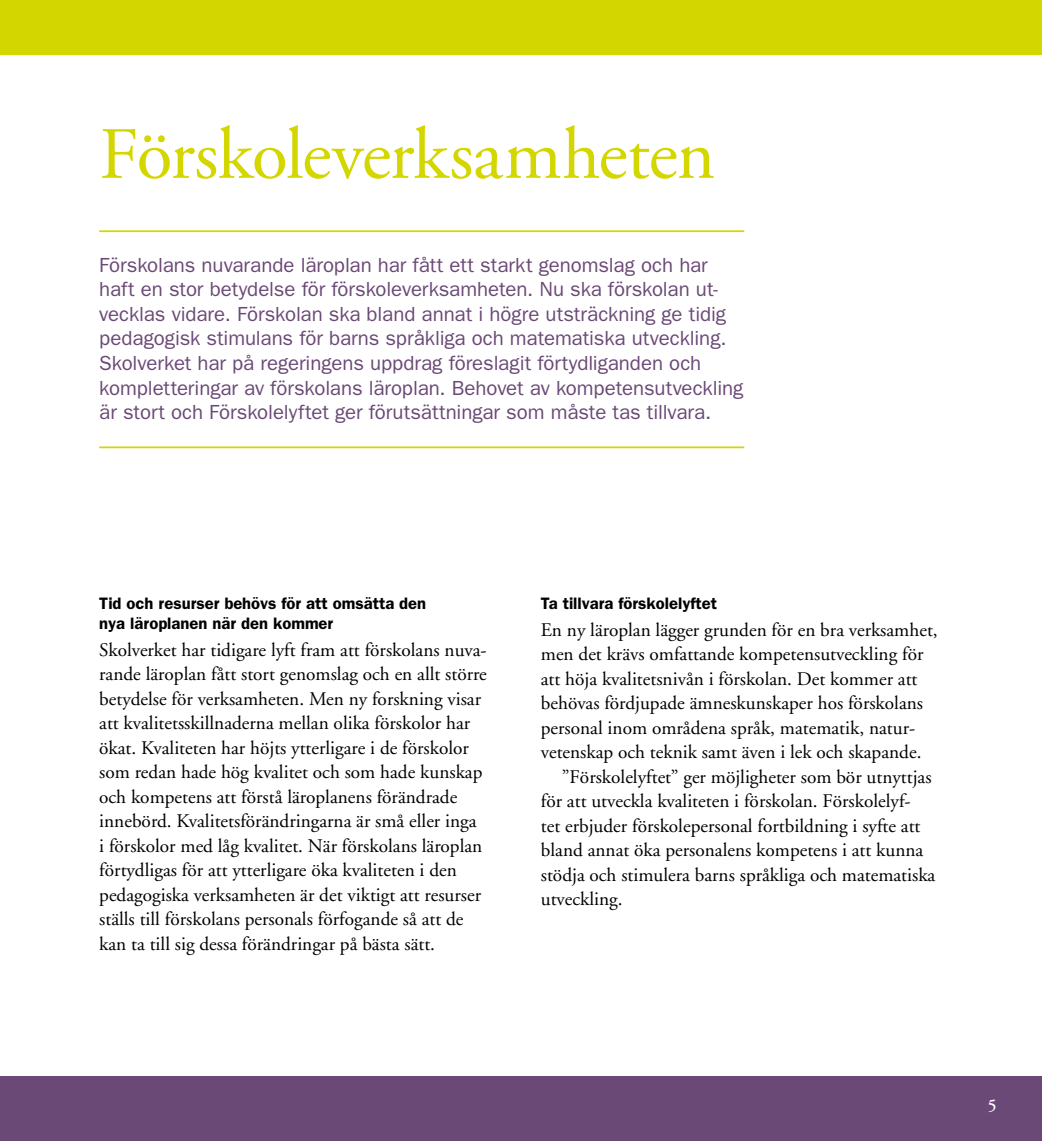
<style>
.page{position:relative;width:1042px;height:1141px;background:#fff}
.page>*{position:absolute;margin:0;border:0;box-sizing:border-box;transform-origin:0 0}
.t1{font:73.5px "Adobe Garamond";letter-spacing:-.015em;color:#d4d600}
.t2{font:20.47px/24.5px "Franklin Gothic";letter-spacing:-.005em;color:#6a4976}
.t3{font:19.25px/24.5px "Adobe Garamond";color:#000}
.t4{font:600 17.5px "Adobe Garamond";color:#fff}
.t5{font:600 16.62px/19.9px "Franklin Gothic";color:#000}
</style>
<div class="page">
<hr style="left:99px;top:230px;width:645px;height:2px;background:#d4d600">
<hr style="left:99px;top:446px;width:645px;height:2px;background:#d4d600">
<div style="left:0;top:1076px;width:1042px;height:65px;background:#6a4976"></div>
<div style="left:0;top:0;width:1042px;height:55px;background:#d4d600"></div>
<h1 class="t1" style="left:99px;top:115px;width:617px">Förskoleverksamheten</h1>
<p class="t2" style="left:99px;top:252px;width:646px">Förskolans nuvarande läroplan har fått ett starkt genomslag och har haft en stor betydelse för förskoleverksamheten. Nu ska förskolan ut&shy;vecklas vidare. Förskolan ska bland annat i högre utsträckning ge tidig pedagogisk stimulans för barns språkliga och matematiska utveckling.<br>Skolverket har på regeringens uppdrag föreslagit förtydliganden och kompletteringar av förskolans läroplan. Behovet av kompetensutveckling är stort och Förskolelyftet ger förutsättningar som måste tas tillvara.</p>
<p class="t5" style="left:99px;top:593px;width:328px">Tid och resurser behövs för att omsätta den nya läroplanen när den kommer</p>
<p class="t3" style="left:99px;top:638px;width:389px">Skolverket har tidigare lyft fram att förskolans nuva&shy;rande läroplan fått stort genomslag och en allt större betydelse för verksamheten. Men ny forskning visar att kvalitetsskillnaderna mellan olika förskolor har ökat. Kvaliteten har höjts ytterligare i de förskolor som redan hade hög kvalitet och som hade kunskap och kompetens att förstå läroplanens förändrade innebörd. Kvalitetsförändringarna är små eller inga<br>i förskolor med låg kvalitet. När förskolans läroplan förtydligas för att ytterligare öka kvaliteten i den pedagogiska verksamheten är det viktigt att resurser ställs till förskolans personals förfogande så att de kan ta till sig dessa förändringar på bästa sätt.</p>
<p class="t5" style="left:541px;top:593px;width:178px">Ta tillvara förskolelyftet</p>
<p class="t3" style="left:541px;top:618px;width:398px">En ny läroplan lägger grunden för en bra verksamhet,</p>
<p class="t3" style="left:541px;top:642px;width:384px">men det krävs omfattande kompetensutveckling för</p>
<p class="t3" style="left:541px;top:667px;width:378px">att höja kvalitetsnivån i förskolan. Det kommer att</p>
<p class="t3" style="left:541px;top:691px;width:384px">behövas fördjupade ämneskunskaper hos förskolans</p>
<p class="t3" style="left:541px;top:716px;width:375px">personal inom områdena språk, matematik, natur-</p>
<p class="t3" style="left:541px;top:740px;width:382px">vetenskap och teknik samt även i lek och skapande.</p>
<p class="t3" style="left:562px;top:765px;width:371px">”Förskolelyftet” ger möjligheter som bör utnyttjas</p>
<p class="t3" style="left:541px;top:789px;width:371px">för att utveckla kvaliteten i förskolan. Förskolelyf-</p>
<p class="t3" style="left:541px;top:814px;width:381px">tet erbjuder förskolepersonal fortbildning i syfte att</p>
<p class="t3" style="left:541px;top:838px;width:384px">bland annat öka personalens kompetens i att kunna</p>
<p class="t3" style="left:541px;top:863px;width:396px">stödja och stimulera barns språkliga och matematiska</p>
<p class="t3" style="left:541px;top:887px;width:83px">utveckling.</p>
<p class="t4" style="left:988px;top:1096px;width:10px">5</p>
</div>
